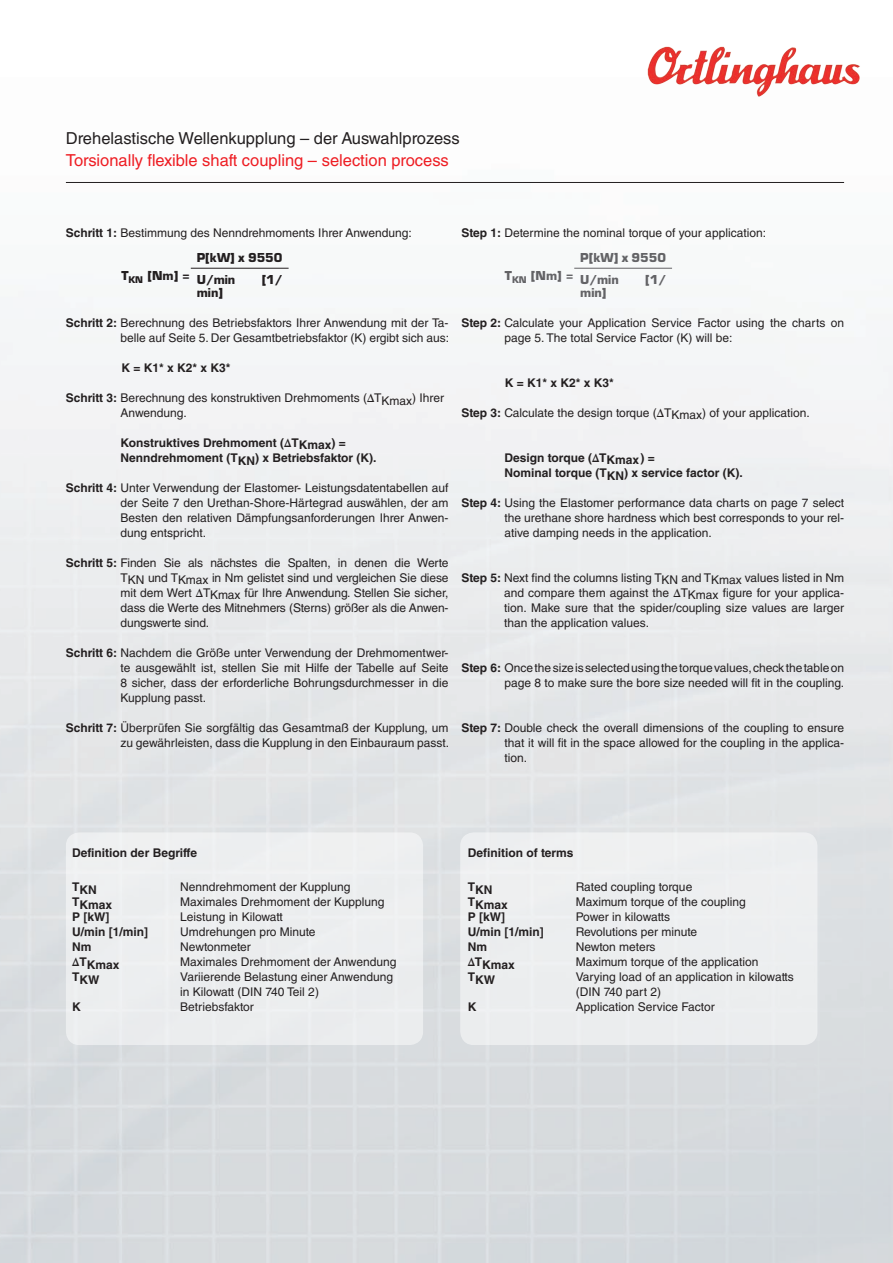
<style>
.page{position:relative;width:893px;height:1263px;background:#fff}
.page>*{position:absolute;margin:0;border:0;box-sizing:border-box;transform-origin:0 0}
.t1{font:16.5px "Helvetica LT Std";color:#ee1d23}
.t2{font:16.5px "Helvetica LT Std";color:#231f20}
.t3{font:12px/15px "Helvetica LT Std";color:#231f20;text-align:justify}
.t4{font:700 12px/15px "Helvetica LT Std";color:#231f20}
.t5{font:700 12px/21.6px "Eurostile";color:#636366}
.t6{font:700 12px/21.6px "Eurostile";color:#231f20}
.s1{font-weight:700}
</style>
<div class="page">
<img style="left:647px;top:46px;width:213px;height:51px">
<div style="left:67px;top:833px;width:355px;height:211px;background:#eceeef;border-radius:13px"></div>
<div style="left:66px;top:832px;width:357px;height:213px;border:2px solid #fff;border-radius:13px"></div>
<div style="left:461px;top:833px;width:356px;height:211px;background:#eceeef;border-radius:13px"></div>
<div style="left:460px;top:832px;width:357px;height:213px;border:2px solid #fff;border-radius:13px"></div>
<hr style="left:574px;top:268px;width:98px;height:1px;background:#636366">
<hr style="left:191px;top:268px;width:98px;height:1px;background:#231f20">
<hr style="left:66px;top:182px;width:778px;height:1px;background:#231f20">
<h1 class="t2" style="left:66px;top:128px;width:395px">Drehelastische Wellenkupplung – der Auswahlprozess</h1>
<h1 class="t1" style="left:66px;top:151px;width:384px">Torsionally flexible shaft coupling – selection process</h1>
<p class="t3" style="left:66px;top:225px;width:347px"><span class="s1">Schritt 1:</span> Bestimmung des Nenndrehmoments Ihrer Anwendung:</p>
<p class="t6" style="left:121px;top:264px;width:70px">T<sub>KN</sub> [Nm] =</p>
<p class="t6" style="left:197px;top:247px;width:87px">P[kW] x 9550<br>U/min</p>
<p class="t6" style="left:262px;top:268px;width:22px">[1/</p>
<p class="t6" style="left:197px;top:282px;width:28px">min]</p>
<p class="t3" style="left:66px;top:315px;width:385px;text-align:right"><span class="s1">Schritt 2:</span> Berechnung des Betriebsfaktors Ihrer Anwendung mit der Ta&shy;belle auf Seite 5. Der Gesamtbetriebsfaktor (K) ergibt sich aus:</p>
<p class="t4" style="left:121px;top:360px;width:111px">K = K1* x K2* x K3*</p>
<p class="t3" style="left:121px;top:390px;width:325px;text-indent:-55px"><span class="s1">Schritt 3:</span> Berechnung des konstruktiven Drehmoments (∆TKmax) Ihrer<br>Anwendung.</p>
<p class="t4" style="left:121px;top:435px;width:258px">Konstruktives Drehmoment (∆TKmax) =<br>Nenndrehmoment (TKN) x Betriebsfaktor (K).</p>
<p class="t3" style="left:121px;top:480px;width:329px;text-indent:-55px"><span class="s1">Schritt 4:</span> Unter Verwendung der Elastomer- Leistungsdatentabellen auf der Seite 7 den Urethan-Shore-Härtegrad auswählen, der am Besten den relativen Dämpfungsanforderungen Ihrer Anwen&shy;dung entspricht.</p>
<p class="t3" style="left:121px;top:555px;width:329px;text-indent:-55px"><span class="s1">Schritt 5:</span> Finden Sie als nächstes die Spalten, in denen die Werte TKN und TKmax in Nm gelistet sind und vergleichen Sie diese mit dem Wert ∆TKmax für Ihre Anwendung. Stellen Sie sicher, dass die Werte des Mitnehmers (Sterns) größer als die Anwen&shy;dungswerte sind.</p>
<p class="t3" style="left:121px;top:645px;width:330px;text-indent:-55px"><span class="s1">Schritt 6:</span> Nachdem die Größe unter Verwendung der Drehmomentwer&shy;te ausgewählt ist, stellen Sie mit Hilfe der Tabelle auf Seite 8 sicher, dass der erforderliche Bohrungsdurchmesser in die Kupplung passt.</p>
<p class="t3" style="left:66px;top:720px;width:385px;text-align:right"><span class="s1">Schritt 7:</span> Überprüfen Sie sorgfältig das Gesamtmaß der Kupplung, um zu gewährleisten, dass die Kupplung in den Einbauraum passt.</p>
<p class="t3" style="left:461px;top:225px;width:306px"><span class="s1">Step 1:</span> Determine the nominal torque of your application:</p>
<p class="t5" style="left:505px;top:264px;width:70px">T<sub>KN</sub> [Nm] =</p>
<p class="t5" style="left:580px;top:247px;width:87px">P[kW] x 9550<br>U/min</p>
<p class="t5" style="left:645px;top:268px;width:22px">[1/</p>
<p class="t5" style="left:580px;top:282px;width:28px">min]</p>
<p class="t3" style="left:505px;top:315px;width:341px;text-indent:-43px"><span class="s1">Step 2:</span> Calculate your Application Service Factor using the charts on page 5. The total Service Factor (K) will be:</p>
<p class="t4" style="left:505px;top:375px;width:111px">K = K1* x K2* x K3*</p>
<p class="t3" style="left:461px;top:405px;width:350px"><span class="s1">Step 3:</span> Calculate the design torque (∆TKmax) of your application.</p>
<p class="t4" style="left:505px;top:450px;width:240px">Design torque (∆TKmax) =<br>Nominal torque (TKN) x service factor (K).</p>
<p class="t3" style="left:505px;top:495px;width:341px;text-indent:-43px"><span class="s1">Step 4:</span> Using the Elastomer performance data charts on page 7 select the urethane shore hardness which best corresponds to your rel&shy;ative damping needs in the application.</p>
<p class="t3" style="left:504px;top:570px;width:342px;text-indent:-43px"><span class="s1">Step 5:</span> Next find the columns listing TKN and TKmax values listed in Nm and compare them against the ∆TKmax figure for your applica&shy;tion. Make sure that the spider/coupling size values are larger than the application values.</p>
<p class="t3" style="left:461px;top:660px;width:384px;text-align:right"><span class="s1">Step 6:</span> Once the size is selected using the torque values, check the table on page 8 to make sure the bore size needed will fit in the coupling.</p>
<p class="t3" style="left:505px;top:720px;width:341px;text-indent:-43px"><span class="s1">Step 7:</span> Double check the overall dimensions of the coupling to ensure that it will fit in the space allowed for the coupling in the applica&shy;tion.</p>
<p class="t4" style="left:72px;top:845px;width:126px">Definition der Begriffe</p>
<p class="t4" style="left:468px;top:845px;width:107px">Definition of terms</p>
<p class="t4" style="left:72px;top:882px;width:26px">TKN</p>
<p class="t3" style="left:180px;top:879px;width:172px">Nenndrehmoment der Kupplung</p>
<p class="t4" style="left:72px;top:897px;width:42px">TKmax</p>
<p class="t3" style="left:180px;top:894px;width:206px">Maximales Drehmoment der Kupplung</p>
<p class="t4" style="left:72px;top:909px;width:39px">P [kW]</p>
<p class="t3" style="left:180px;top:909px;width:104px">Leistung in Kilowatt</p>
<p class="t4" style="left:72px;top:924px;width:78px">U/min [1/min]</p>
<p class="t3" style="left:180px;top:924px;width:137px">Umdrehungen pro Minute</p>
<p class="t4" style="left:72px;top:939px;width:21px">Nm</p>
<p class="t3" style="left:180px;top:939px;width:72px">Newtonmeter</p>
<p class="t4" style="left:72px;top:957px;width:49px">ΔTKmax</p>
<p class="t3" style="left:180px;top:954px;width:218px">Maximales Drehmoment der Anwendung</p>
<p class="t4" style="left:72px;top:972px;width:29px">TKW</p>
<p class="t3" style="left:180px;top:969px;width:214px">Variierende Belastung einer Anwendung in Kilowatt (DIN 740 Teil 2)</p>
<p class="t4" style="left:72px;top:999px;width:10px">K</p>
<p class="t3" style="left:180px;top:999px;width:75px">Betriebsfaktor</p>
<p class="t4" style="left:468px;top:882px;width:26px">TKN</p>
<p class="t3" style="left:576px;top:879px;width:118px">Rated coupling torque</p>
<p class="t4" style="left:468px;top:897px;width:42px">TKmax</p>
<p class="t3" style="left:576px;top:894px;width:172px">Maximum torque of the coupling</p>
<p class="t4" style="left:468px;top:909px;width:39px">P [kW]</p>
<p class="t3" style="left:576px;top:909px;width:96px">Power in kilowatts</p>
<p class="t4" style="left:468px;top:924px;width:78px">U/min [1/min]</p>
<p class="t3" style="left:576px;top:924px;width:123px">Revolutions per minute</p>
<p class="t4" style="left:468px;top:939px;width:21px">Nm</p>
<p class="t3" style="left:576px;top:939px;width:81px">Newton meters</p>
<p class="t4" style="left:468px;top:957px;width:49px">ΔTKmax</p>
<p class="t3" style="left:576px;top:954px;width:184px">Maximum torque of the application</p>
<p class="t4" style="left:468px;top:972px;width:29px">TKW</p>
<p class="t3" style="left:576px;top:969px;width:220px">Varying load of an application in kilowatts (DIN 740 part 2)</p>
<p class="t4" style="left:468px;top:999px;width:10px">K</p>
<p class="t3" style="left:576px;top:999px;width:140px">Application Service Factor</p>
</div>
